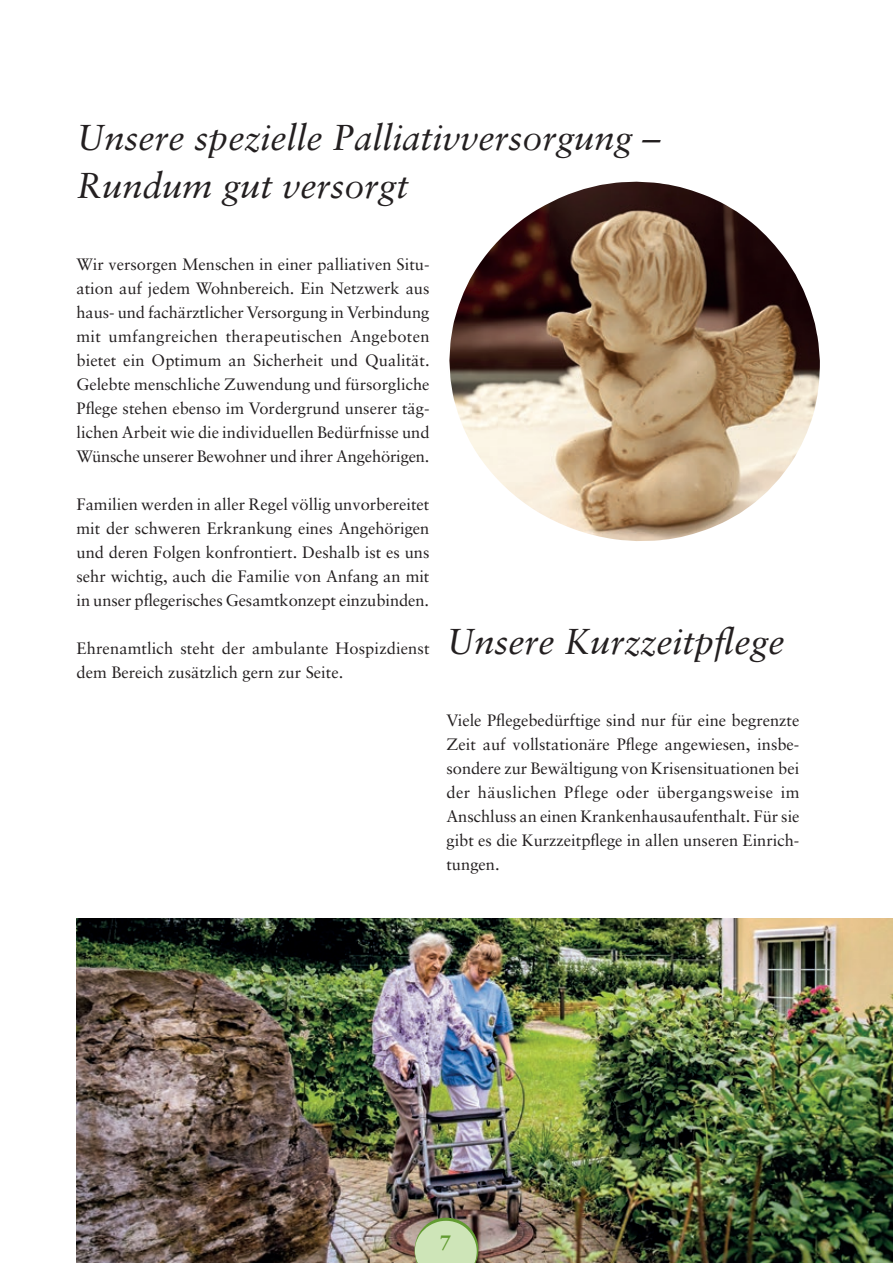
<style>
.page{position:relative;width:893px;height:1263px;background:#fff}
.page>*{position:absolute;margin:0;border:0;box-sizing:border-box;transform-origin:0 0}
.t1{font:italic 36px/48px "Sabon LT Pro";color:#231f20}
.t2{font:700 21px "Sabon LT Pro";color:#629b31}
.t3{font:16.5px/24px "Sabon LT Pro";color:#231f20;text-align:justify}
</style>
<div class="page">
<img style="left:77px;top:918px;width:816px;height:345px">
<svg style="left:415px;top:1217px;width:63px;height:46px;background:#b6c89d"></svg>
<svg style="left:449px;top:181px;width:371px;height:360px"></svg>
<h1 class="t1" style="left:77px;top:113px;width:586px">Unsere spezielle Palliativversorgung –<br>Rundum gut versorgt</h1>
<p class="t3" style="left:77px;top:252px;width:355px">Wir versorgen Menschen in einer palliativen Situ&shy;ation auf jedem Wohnbereich. Ein Netzwerk aus haus- und fachärztlicher Versorgung in Verbindung mit umfangreichen therapeutischen Angeboten bietet ein Optimum an Sicherheit und Qualität.<br>Gelebte menschliche Zuwendung und fürsorgliche Pflege stehen ebenso im Vordergrund unserer täg&shy;lichen Arbeit wie die individuellen Bedürfnisse und Wünsche unserer Bewohner und ihrer Angehörigen.</p>
<p class="t3" style="left:77px;top:492px;width:354px">Familien werden in aller Regel völlig unvorbereitet mit der schweren Erkrankung eines Angehörigen und deren Folgen konfrontiert. Deshalb ist es uns sehr wichtig, auch die Familie von Anfang an mit in unser pflegerisches Gesamtkonzept einzubinden.</p>
<p class="t3" style="left:77px;top:636px;width:355px">Ehrenamtlich steht der ambulante Hospizdienst dem Bereich zusätzlich gern zur Seite.</p>
<h1 class="t1" style="left:446px;top:617px;width:339px">Unsere Kurzzeitpflege</h1>
<p class="t3" style="left:446px;top:708px;width:355px">Viele Pflegebedürftige sind nur für eine begrenzte Zeit auf vollstationäre Pflege angewiesen, insbe&shy;sondere zur Bewältigung von Krisensituationen bei der häuslichen Pflege oder übergangsweise im Anschluss an einen Krankenhausaufenthalt. Für sie gibt es die Kurzzeitpflege in allen unseren Einrich&shy;tungen.</p>
<p class="t2" style="left:439px;top:1229px;width:13px">7</p>
</div>
